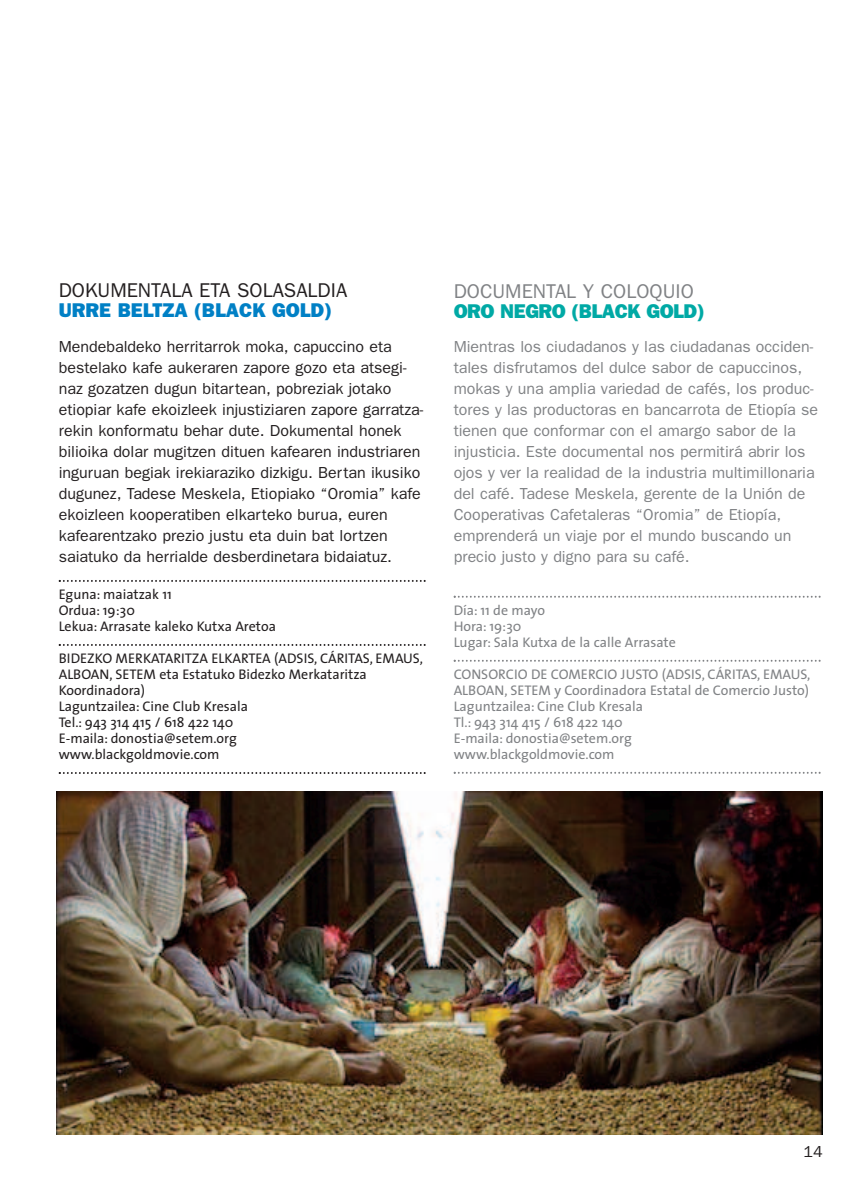
<style>
.page{position:relative;width:851px;height:1191px;background:#fff}
.page>*{position:absolute;margin:0;border:0;box-sizing:border-box;transform-origin:0 0}
.t1{font:20px "Franklin Gothic";color:#231f20}
.t2{font:800 20px "Franklin Gothic";color:#0080c5}
.t3{font:20px "Franklin Gothic";color:#808285}
.t4{font:800 20px "Franklin Gothic";letter-spacing:-.02em;color:#00a9a5}
.t5{font:16px/21px "Franklin Gothic";color:#231f20}
.t6{font:16px/21px "Franklin Gothic";color:#808285}
.t7{font:14px/16px "The Sans";color:#231f20}
.t8{font:14px/16px "The Sans";color:#808285}
</style>
<div class="page">
<img style="left:57px;top:791px;width:765px;height:343px">
<svg style="left:59px;top:580px;width:366px;height:2px"></svg>
<svg style="left:59px;top:644px;width:366px;height:2px"></svg>
<svg style="left:59px;top:772px;width:366px;height:2px"></svg>
<svg style="left:453px;top:596px;width:367px;height:2px"></svg>
<svg style="left:453px;top:660px;width:367px;height:2px"></svg>
<svg style="left:453px;top:772px;width:367px;height:2px"></svg>
<p class="t1" style="left:59px;top:278px;width:290px">DOKUMENTALA ETA SOLASALDIA</p>
<p class="t2" style="left:59px;top:298px;width:274px">URRE BELTZA (BLACK GOLD)</p>
<p class="t5" style="left:59px;top:336px;width:366px">Mendebaldeko herritarrok moka, capuccino eta bestelako kafe aukeraren zapore gozo eta atsegi&shy;naz gozatzen dugun bitartean, pobreziak jotako etiopiar kafe ekoizleek injustiziaren zapore garratza&shy;rekin konformatu behar dute. Dokumental honek bilioika dolar mugitzen dituen kafearen industriaren inguruan begiak irekiaraziko dizkigu. Bertan ikusiko dugunez, Tadese Meskela, Etiopiako “Oromia” kafe ekoizleen kooperatiben elkarteko burua, euren kafearentzako prezio justu eta duin bat lortzen saiatuko da herrialde desberdinetara bidaiatuz.</p>
<p class="t7" style="left:59px;top:587px;width:219px">Eguna: maiatzak 11<br>Ordua: 19:30<br>Lekua: Arrasate kaleko Kutxa Aretoa</p>
<p class="t7" style="left:59px;top:651px;width:365px">BIDEZKO MERKATARITZA ELKARTEA (ADSIS, CÁRITAS, EMAUS, ALBOAN, SETEM eta Estatuko Bidezko Merkataritza Koordinadora)<br>Laguntzailea: Cine Club Kresala<br>Tel.: 943 314 415 / 618 422 140<br>E-maila: donostia@setem.org<br>www.blackgoldmovie.com</p>
<p class="t3" style="left:453px;top:279px;width:242px">DOCUMENTAL Y COLOQUIO</p>
<p class="t4" style="left:453px;top:299px;width:252px">ORO NEGRO (BLACK GOLD)</p>
<p class="t6" style="left:453px;top:336px;width:366px">Mientras los ciudadanos y las ciudadanas occiden&shy;tales disfrutamos del dulce sabor de capuccinos, mokas y una amplia variedad de cafés, los produc&shy;tores y las productoras en bancarrota de Etiopía se tienen que conformar con el amargo sabor de la injusticia. Este documental nos permitirá abrir los ojos y ver la realidad de la industria multimillonaria del café. Tadese Meskela, gerente de la Unión de Cooperativas Cafetaleras “Oromia” de Etiopía, emprenderá un viaje por el mundo buscando un precio justo y digno para su café.</p>
<p class="t8" style="left:453px;top:603px;width:224px">Día: 11 de mayo<br>Hora: 19:30<br>Lugar: Sala Kutxa de la calle Arrasate</p>
<p class="t8" style="left:453px;top:667px;width:358px">CONSORCIO DE COMERCIO JUSTO (ADSIS, CÁRITAS, EMAUS, ALBOAN, SETEM y Coordinadora Estatal de Comercio Justo)<br>Laguntzailea: Cine Club Kresala<br>Tl.: 943 314 415 / 618 422 140<br>E-maila: donostia@setem.org<br>www.blackgoldmovie.com</p>
<p class="t5" style="left:803px;top:1140px;width:21px">14</p>
</div>
